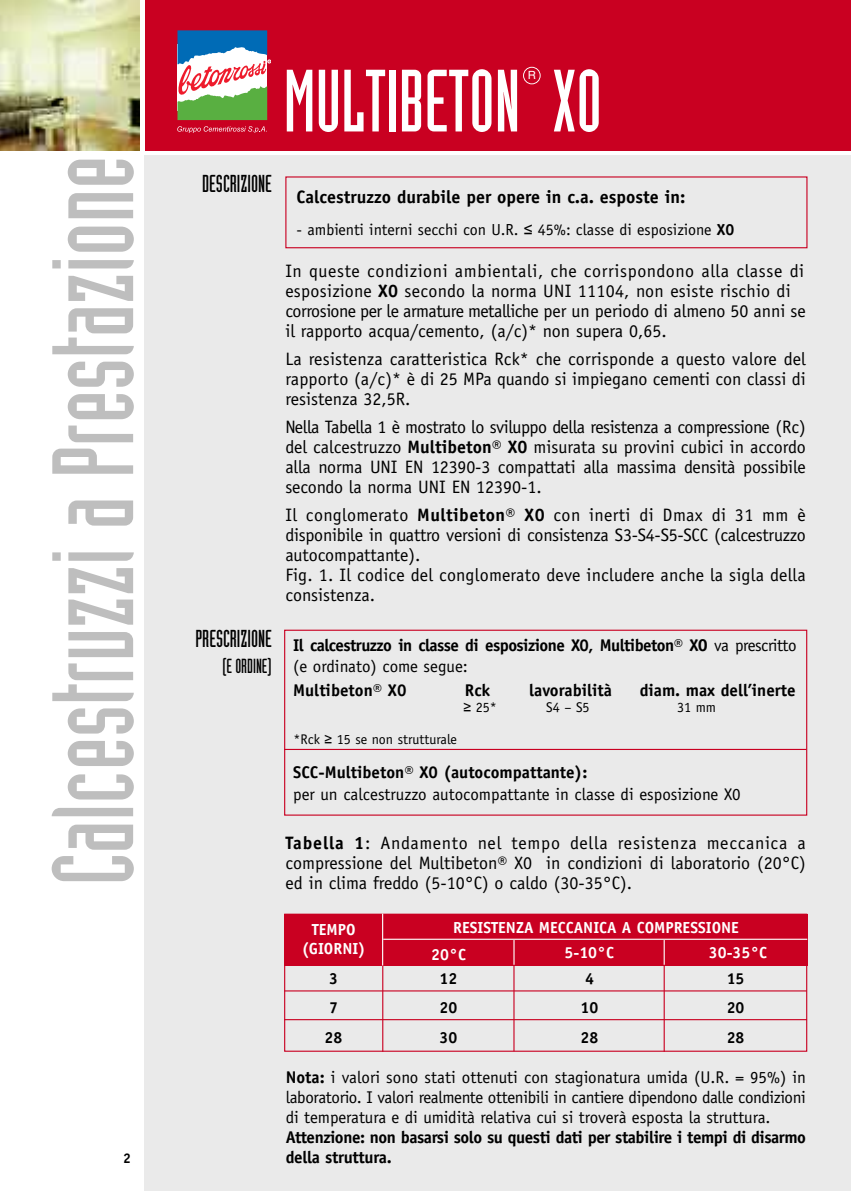
<style>
.page{position:relative;width:851px;height:1191px;background:#fff}
.page>*{position:absolute;margin:0;border:0;box-sizing:border-box;transform-origin:0 0}
.t1{font:113.2px "Industria Solid";color:#bebebe}
.t2{font:86.4px "Industria Solid";color:#fff}
.t3{font:24px "Industria Solid";color:#000}
.t4{font:20px "Industria Solid";color:#000}
.t5{font:18px/20px "Officina Sans";color:#000;text-align:justify}
.t6{font:700 18px "Officina Sans";color:#000}
.t7{font:17px/20px "Officina Sans";letter-spacing:-.005em;color:#000;text-align:justify}
.t8{font:700 17px/20.4px "Officina Sans";letter-spacing:-.03em;color:#000}
.t9{font:700 17px "Officina Sans";color:#000}
.t10{font:700 16px/19.2px "Officina Sans";color:#fff;text-align:center}
.t11{font:16px "Officina Sans";color:#000}
.t12{font:700 16px/29.6px "Officina Sans";color:#000}
.t13{font:14.2px "Officina Sans";color:#000}
.t14{font:14px "Officina Sans";color:#000}
.t15{font:700 14px "Officina Sans";color:#000}
.t16{font:11.4px "Helvetica";color:#fff}
.s1{font-family:"Arial"}
.s2{font-weight:700}
.s3{font-weight:400}
</style>
<div class="page">
<div style="left:144px;top:155px;width:706px;height:1036px;background:#eaeaea"></div>
<div style="left:284px;top:914px;width:523px;height:51px;background:#c90021"></div>
<div style="left:145px;top:0;width:554px;height:151px;background:#c90021"></div>
<div style="left:523px;top:67px;width:17px;height:17px;border:2px solid #fff;border-radius:50%"></div>
<div style="left:285px;top:176px;width:522px;height:72px;border:1px solid #c90021"></div>
<div style="left:284px;top:629px;width:523px;height:186px;border:1px solid #c90021"></div>
<hr style="left:382px;top:921px;width:1px;height:130px;background:#c90021">
<hr style="left:513px;top:963px;width:1px;height:88px;background:#c90021">
<hr style="left:663px;top:948px;width:1px;height:103px;background:#c90021">
<hr style="left:382px;top:913px;width:1px;height:52px;background:#fff">
<svg style="left:513px;top:940px;width:1px;height:24px"></svg>
<svg style="left:663px;top:940px;width:1px;height:24px"></svg>
<hr style="left:284px;top:990px;width:522px;height:1px;background:#c90021">
<hr style="left:284px;top:1019px;width:522px;height:1px;background:#c90021">
<hr style="left:383px;top:938px;width:424px;height:1px;background:#fff">
<hr style="left:284px;top:749px;width:522px;height:1px;background:#c90021">
<div style="left:672px;top:0;width:178px;height:150px;background:#c90021"></div>
<img style="left:0;top:0;width:140px;height:150px">
<svg style="left:177px;top:30px;width:94px;height:90px;background:#90a59e"></svg>
<svg style="left:177px;top:126px;width:90px;height:7px"></svg>
<h1 class="t1" style="left:52px;top:885px;width:731px;rotate:-90deg">Calcestruzzi a Prestazione</h1>
<p class="t15" style="left:123px;top:1152px;width:9px">2</p>
<h2 class="t2" style="left:283px;top:70px;width:320px">MULTIBETON XO</h2>
<p class="t16" style="left:527px;top:71px;width:10px">R</p>
<h3 class="t3" style="left:202px;top:175px;width:71px">DESCRIZIONE</h3>
<h3 class="t3" style="left:195px;top:630px;width:78px">PRESCRIZIONE</h3>
<p class="t4" style="left:222px;top:659px;width:51px">(E ORDINE)</p>
<p class="t6" style="left:296px;top:190px;width:390px">Calcestruzzo durabile per opere in c.a. esposte in:</p>
<p class="t11" style="left:296px;top:223px;width:439px">- ambienti interni secchi con U.R. <span class="s1">≤</span> 45%: classe di esposizione <span class="s2">X0</span></p>
<p class="t5" style="left:285px;top:263px;width:522px;text-align:left">In queste condizioni ambientali, che corrispondono alla classe di esposizione <span class="s2">X0</span> secondo la norma UNI 11104, non esiste rischio di corrosione per le armature metalliche per un periodo di almeno 50 anni se il rapporto acqua/cemento, (a/c)* non supera 0,65.</p>
<p class="t5" style="left:285px;top:351px;width:522px">La resistenza caratteristica Rck* che corrisponde a questo valore del rapporto (a/c)* è di 25 MPa quando si impiegano cementi con classi di resistenza 32,5R.</p>
<p class="t5" style="left:285px;top:419px;width:522px">Nella Tabella 1 è mostrato lo sviluppo della resistenza a compressione (Rc) del calcestruzzo <span class="s2">Multibeton® X0</span> misurata su provini cubici in accordo alla norma UNI EN 12390-3 compattati alla massima densità possibile secondo la norma UNI EN 12390-1.</p>
<p class="t5" style="left:285px;top:507px;width:522px;text-align:left">Il conglomerato <span class="s2">Multibeton® X0</span> con inerti di Dmax di 31 mm è disponibile in quattro versioni di consistenza S3-S4-S5-SCC (calcestruzzo autocompattante).<br>Fig. 1. Il codice del conglomerato deve includere anche la sigla della consistenza.</p>
<p class="t8" style="left:293px;top:637px;width:504px">Il calcestruzzo in classe di esposizione X0, Multibeton® XO <span class="s3">va prescritto (e ordinato) come segue:</span></p>
<p class="t9" style="left:293px;top:683px;width:115px">Multibeton® X0</p>
<p class="t8" style="left:465px;top:681px;width:27px">Rck</p>
<p class="t9" style="left:529px;top:683px;width:84px">lavorabilità</p>
<p class="t9" style="left:639px;top:683px;width:157px">diam. max dell’inerte</p>
<p class="t13" style="left:463px;top:701px;width:35px"><span class="s1">≥</span> 25*</p>
<p class="t13" style="left:546px;top:701px;width:45px">S4 – S5</p>
<p class="t13" style="left:677px;top:701px;width:41px">31 mm</p>
<p class="t14" style="left:293px;top:734px;width:165px">*Rck <span class="s1">≥</span> 15 se non strutturale</p>
<p class="t9" style="left:293px;top:765px;width:295px">SCC-Multibeton® X0 (autocompattante):</p>
<p class="t7" style="left:293px;top:785px;width:449px">per un calcestruzzo autocompattante in classe di esposizione X0</p>
<p class="t5" style="left:285px;top:834px;width:521px"><span class="s2">Tabella 1</span>: Andamento nel tempo della resistenza meccanica a compressione del Multibeton® X0 in condizioni di laboratorio (20°C) ed in clima freddo (5-10°C) o caldo (30-35°C).</p>
<p class="t10" style="left:302px;top:921px;width:65px">TEMPO (GIORNI)</p>
<p class="t10" style="left:453px;top:919px;width:287px">RESISTENZA MECCANICA A COMPRESSIONE</p>
<p class="t12" style="left:324px;top:964px;width:19px">3<br>7<br>28</p>
<p class="t12" style="left:439px;top:964px;width:19px;text-align:justify">12<br>20<br>30</p>
<p class="t12" style="left:580px;top:964px;width:19px">4<br>10<br>28</p>
<p class="t10" style="left:431px;top:945px;width:36px">20°C</p>
<p class="t10" style="left:564px;top:944px;width:51px">5-10°C</p>
<p class="t10" style="left:708px;top:944px;width:60px">30-35°C</p>
<p class="t12" style="left:726px;top:964px;width:19px;text-align:justify">15<br>20<br>28</p>
<p class="t7" style="left:285px;top:1068px;width:521px"><span class="s2">Nota:</span> i valori sono stati ottenuti con stagionatura umida (U.R. = 95%) in laboratorio. I valori realmente ottenibili in cantiere dipendono dalle condizioni di temperatura e di umidità relativa cui si troverà esposta la struttura.</p>
<p class="t8" style="left:285px;top:1128px;width:521px">Attenzione: non basarsi solo su questi dati per stabilire i tempi di disarmo della struttura.</p>
</div>
